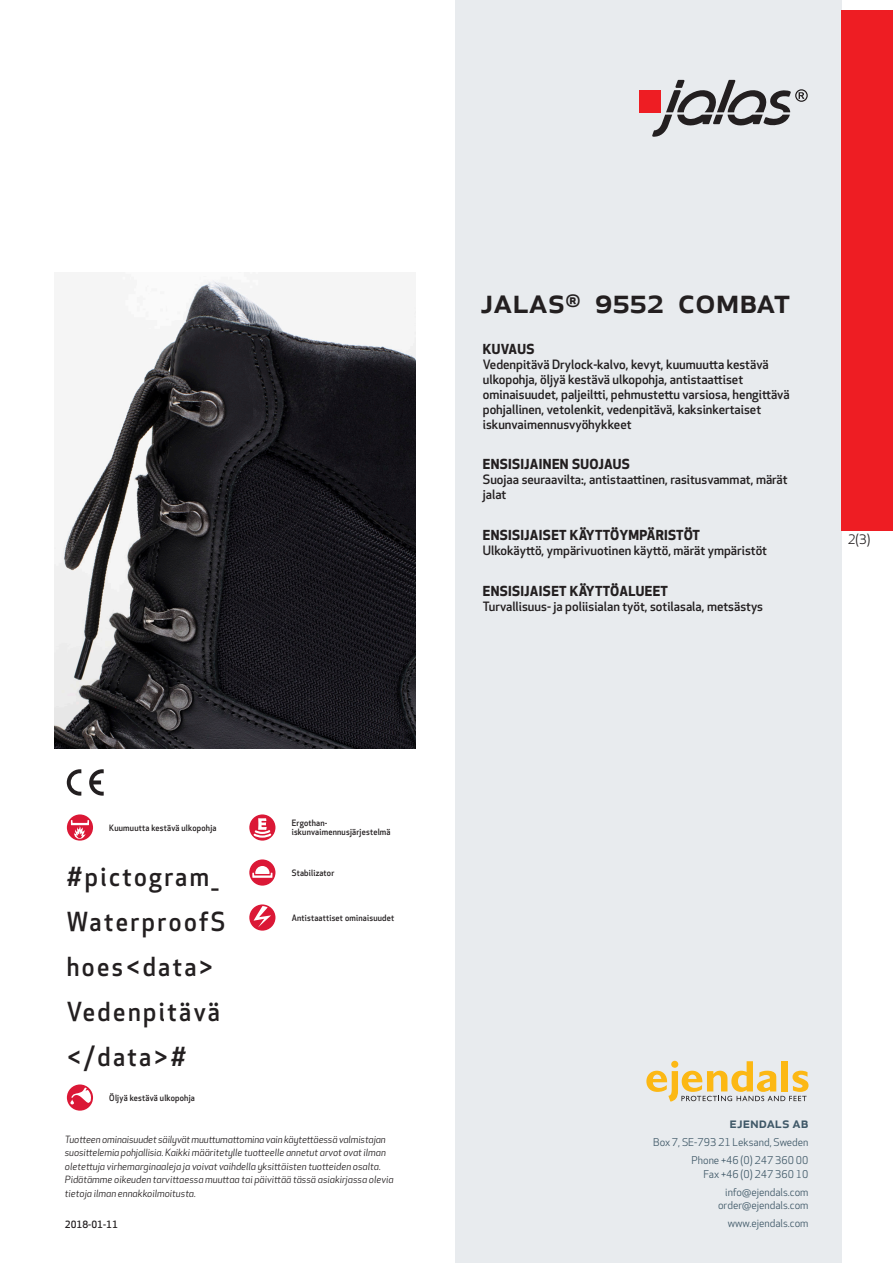
<style>
.page{position:relative;width:893px;height:1263px;background:#fff}
.page>*{position:absolute;margin:0;border:0;box-sizing:border-box;transform-origin:0 0}
.prodname{font:500 34.5px "Apex New";color:#231f20}
.PictogramSpacing_Glo{font:500 25.65px/45px "Apex New";letter-spacing:.1em;color:#231f20;scale:.95 1}
.t1{font:500 15px "Apex New";color:#405968}
.Funktion_body{font:700 13.5px "Apex New";letter-spacing:.025em;color:#231f20}
.t2{font:12.75px "Apex New";color:#231f20}
.Funktion_body-2{font:500 12.6px/15px "Apex New";color:#231f20}
.t3{font:10.5px/18px "Apex New";color:#405968;text-align:right}
.t4{font:italic 9.75px/13.5px "Apex New";color:#231f20}
.Sidfot_datum{font:500 9.75px "Apex New";color:#231f20}
.Artikel{font:500 8.55px/9px "Apex New";letter-spacing:.025em;color:#231f20;scale:.95 1}
</style>
<div class="page">
<div style="left:455px;top:0;width:387px;height:1263px;background:#e8ebee"></div>
<svg style="left:646px;top:1061px;width:162px;height:40px"></svg>
<div style="left:842px;top:11px;width:51px;height:520px;background:#ee1d23"></div>
<div style="left:639px;top:90px;width:22px;height:22px;background:#ee1d23"></div>
<svg style="left:652px;top:80px;width:156px;height:57px"></svg>
<svg style="left:67px;top:814px;width:26px;height:27px"></svg>
<svg style="left:71px;top:820px;width:18px;height:19px"></svg>
<svg style="left:67px;top:1084px;width:26px;height:27px"></svg>
<svg style="left:70px;top:1087px;width:21px;height:17px"></svg>
<svg style="left:249px;top:814px;width:26px;height:27px"></svg>
<svg style="left:252px;top:818px;width:21px;height:21px"></svg>
<div style="left:249px;top:859px;width:26px;height:27px;background:#db1836;border-radius:50%"></div>
<svg style="left:252px;top:866px;width:20px;height:12px"></svg>
<svg style="left:249px;top:904px;width:26px;height:27px"></svg>
<svg style="left:254px;top:906px;width:17px;height:21px"></svg>
<svg style="left:89px;top:769px;width:15px;height:27px"></svg>
<svg style="left:67px;top:769px;width:14px;height:27px"></svg>
<img style="left:54px;top:280px;width:361px;height:468px">
<p class="Artikel" style="left:109px;top:823px;width:114px">Kuumuutta kestävä ulkopohja</p>
<p class="PictogramSpacing_Glo" style="left:67px;top:853px;width:168px">#pictogram_<br>WaterproofS hoes&lt;data&gt;<br>Vedenpitävä &lt;/data&gt;#</p>
<p class="Artikel" style="left:109px;top:1093px;width:92px">Öljyä kestävä ulkopohja</p>
<p class="Artikel" style="left:292px;top:819px;width:106px">Ergothan&shy;iskunvaimennusjärjestelmä</p>
<p class="Artikel" style="left:292px;top:868px;width:46px">Stabilizator</p>
<p class="Artikel" style="left:292px;top:913px;width:109px">Antistaattiset ominaisuudet</p>
<p class="t4" style="left:65px;top:1132px;width:330px">Tuotteen ominaisuudet säilyvät muuttumattomina vain käytettäessä valmistajan suosittelemia pohjallisia. Kaikki määritetylle tuotteelle annetut arvot ovat ilman oletettuja virhemarginaaleja ja voivat vaihdella yksittäisten tuotteiden osalta.<br>Pidätämme oikeuden tarvittaessa muuttaa tai päivittää tässä asiakirjassa olevia tietoja ilman ennakkoilmoitusta.</p>
<p class="Sidfot_datum" style="left:65px;top:1218px;width:54px">2018-01-11</p>
<p class="prodname" style="left:480px;top:277px;width:312px">JALAS<sup>®</sup> 9552 Combat</p>
<p class="Funktion_body" style="left:483px;top:339px;width:53px">KUVAUS</p>
<p class="Funktion_body-2" style="left:483px;top:356px;width:308px">Vedenpitävä Drylock-kalvo, kevyt, kuumuutta kestävä ulkopohja, öljyä kestävä ulkopohja, antistaattiset ominaisuudet, paljeiltti, pehmustettu varsiosa, hengittävä pohjallinen, vetolenkit, vedenpitävä, kaksinkertaiset iskunvaimennusvyöhykkeet</p>
<p class="Funktion_body" style="left:483px;top:455px;width:149px">ENSISIJAINEN SUOJAUS</p>
<p class="Funktion_body-2" style="left:483px;top:472px;width:306px">Suojaa seuraavilta:, antistaattinen, rasitusvammat, märät jalat</p>
<p class="Funktion_body" style="left:483px;top:525px;width:219px">ENSISIJAISET KÄYTTÖYMPÄRISTÖT</p>
<p class="Funktion_body-2" style="left:483px;top:543px;width:286px">Ulkokäyttö, ympärivuotinen käyttö, märät ympäristöt</p>
<p class="Funktion_body" style="left:483px;top:581px;width:187px">ENSISIJAISET KÄYTTÖALUEET</p>
<p class="Funktion_body-2" style="left:483px;top:598px;width:282px">Turvallisuus- ja poliisialan työt, sotilasala, metsästys</p>
<p class="t2" style="left:848px;top:531px;width:24px">2(3)</p>
<p class="t1" style="left:729px;top:1113px;width:80px">ejendals ab</p>
<p class="t3" style="left:653px;top:1133px;width:157px">Box 7, SE-793 21 Leksand, Sweden<br>Phone +46 (0) 247 360 00</p>
<p class="t3" style="left:703px;top:1165px;width:107px">Fax +46 (0) 247 360 10 info@ejendals.com</p>
<p class="t3" style="left:718px;top:1196px;width:92px">order@ejendals.com</p>
<p class="t3" style="left:728px;top:1215px;width:82px">www.ejendals.com</p>
</div>
